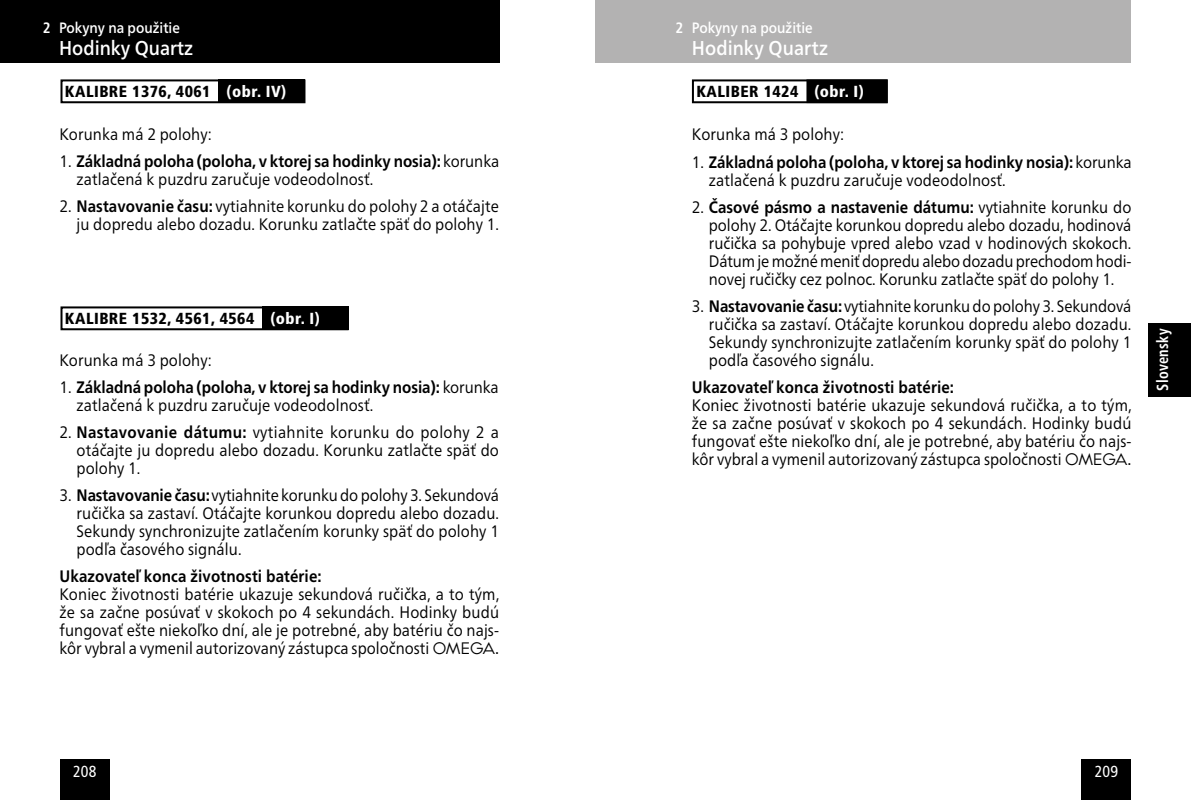
<style>
.page{position:relative;width:1191px;height:800px;background:#fff}
.page>*{position:absolute;margin:0;border:0;box-sizing:border-box;transform-origin:0 0}
.t1{font:500 20px "Frutiger Neue LTCYR";color:#fff;scale:.9 1}
.t2{font:16.6px/18px "Frutiger Neue LTCYR";letter-spacing:.005em;color:#000;text-align:justify;scale:.9 1}
.t3{font:700 16.6px "Frutiger Neue LTCYR";letter-spacing:.01em;color:#000;scale:.9 1}
.t4{font:900 condensed 16px "Frutiger LT Std";letter-spacing:.03em;color:#000}
.t5{font:700 condensed 16px "Frutiger LT Std";letter-spacing:.015em;color:#fff;scale:.9 1}
.t6{font:condensed 16px "Frutiger LT Std";letter-spacing:.015em;color:#fff}
.t7{font:500 15px "Frutiger Neue LTCYR";color:#fff;scale:.9 1}
.s1{font-family:"Frutiger LT Std";font-weight:700;font-stretch:condensed}
.s2{color:#fff}
.s3{font-weight:700}
.s4{font-family:"OMEGACT"}
.s5{font-family:"Frutiger LT Std";font-stretch:condensed}
</style>
<div class="page">
<div style="left:1081px;top:759px;width:50px;height:40px;background:#000"></div>
<div style="left:60px;top:759px;width:50px;height:40px;background:#000"></div>
<div style="left:1148px;top:322px;width:43px;height:74px;background:#000"></div>
<div style="left:0;top:0;width:499px;height:62px;background:#000"></div>
<div style="left:219px;top:79px;width:86px;height:24px;background:#000"></div>
<div style="left:262px;top:306px;width:86px;height:24px;background:#000"></div>
<div style="left:60px;top:79px;width:245px;height:24px;border:2px solid #000"></div>
<div style="left:60px;top:306px;width:288px;height:24px;border:2px solid #000"></div>
<div style="left:595px;top:0;width:536px;height:62px;background:#b3b2b2"></div>
<div style="left:807px;top:80px;width:79px;height:22px;background:#000"></div>
<div style="left:806px;top:79px;width:81px;height:24px;border:2px solid #000"></div>
<div style="left:692px;top:79px;width:195px;height:24px;border:2px solid #000"></div>
<p class="t7" style="left:43px;top:19px;width:154px"><span class="s1">2</span> Pokyny na použitie</p>
<p class="t1" style="left:59px;top:37px;width:150px">Hodinky Quartz</p>
<p class="t4" style="left:65px;top:82px;width:223px">KALIBRE 1376, 4061 <span class="s2">(obr. IV)</span></p>
<p class="t2" style="left:60px;top:124px;width:171px">Korunka má 2 polohy:</p>
<p class="t2" style="left:77px;top:152px;width:471px;text-indent:-17px">1. <span class="s3">Základná poloha (poloha, v ktorej sa hodinky nosia):</span> korunka zatlačená k puzdru zaručuje vodeodolnosť.</p>
<p class="t2" style="left:60px;top:197px;width:490px;text-align:right">2. <span class="s3">Nastavovanie času:</span> vytiahnite korunku do polohy 2 a otáčajte ju dopredu alebo dozadu. Korunku zatlačte späť do polohy 1.</p>
<p class="t4" style="left:65px;top:309px;width:256px">KALIBRE 1532, 4561, 4564 <span class="s2">(obr. I)</span></p>
<p class="t2" style="left:60px;top:351px;width:171px">Korunka má 3 polohy:</p>
<p class="t2" style="left:77px;top:378px;width:471px;text-indent:-17px">1. <span class="s3">Základná poloha (poloha, v ktorej sa hodinky nosia):</span> korunka zatlačená k puzdru zaručuje vodeodolnosť.</p>
<p class="t2" style="left:77px;top:423px;width:471px;text-indent:-17px">2. <span class="s3">Nastavovanie dátumu:</span> vytiahnite korunku do polohy 2 a otáčajte ju dopredu alebo dozadu. Korunku zatlačte späť do polohy 1.</p>
<p class="t2" style="left:77px;top:486px;width:471px;text-indent:-17px">3. <span class="s3">Nastavovanie času:</span> vytiahnite korunku do polohy 3. Sekundová ručička sa zastaví. Otáčajte korunkou dopredu alebo dozadu.<br>Sekundy synchronizujte zatlačením korunky späť do polohy 1 podľa časového signálu.</p>
<p class="t3" style="left:60px;top:566px;width:293px">Ukazovateľ konca životnosti batérie:</p>
<p class="t2" style="left:60px;top:585px;width:490px">Koniec životnosti batérie ukazuje sekundová ručička, a to tým, že sa začne posúvať v skokoch po 4 sekundách. Hodinky budú fungovať ešte niekoľko dní, ale je potrebné, aby batériu čo najs&shy;kôr vybral a vymenil autorizovaný zástupca spoločnosti <span class="s4">OMEGA</span><span class="s5">.</span></p>
<p class="t7" style="left:675px;top:19px;width:154px"><span class="s1">2</span> Pokyny na použitie</p>
<p class="t1" style="left:692px;top:37px;width:153px">Hodinky Quartz</p>
<p class="t4" style="left:696px;top:82px;width:169px">KALIBER 1424 <span class="s2">(obr. I)</span></p>
<p class="t2" style="left:692px;top:125px;width:171px">Korunka má 3 polohy:</p>
<p class="t2" style="left:709px;top:152px;width:471px;text-indent:-17px">1. <span class="s3">Základná poloha (poloha, v ktorej sa hodinky nosia):</span> korunka zatlačená k puzdru zaručuje vodeodolnosť.</p>
<p class="t2" style="left:709px;top:198px;width:471px;text-indent:-17px">2. <span class="s3">Časové pásmo a nastavenie dátumu:</span> vytiahnite korunku do polohy 2. Otáčajte korunkou dopredu alebo dozadu, hodinová ručička sa pohybuje vpred alebo vzad v hodinových skokoch.<br>Dátum je možné meniť dopredu alebo dozadu prechodom hodi&shy;novej ručičky cez polnoc. Korunku zatlačte späť do polohy 1.</p>
<p class="t2" style="left:709px;top:297px;width:471px;text-indent:-17px">3. <span class="s3">Nastavovanie času:</span> vytiahnite korunku do polohy 3. Sekundová ručička sa zastaví. Otáčajte korunkou dopredu alebo dozadu.<br>Sekundy synchronizujte zatlačením korunky späť do polohy 1 podľa časového signálu.</p>
<p class="t3" style="left:692px;top:377px;width:293px">Ukazovateľ konca životnosti batérie:</p>
<p class="t2" style="left:692px;top:396px;width:490px">Koniec životnosti batérie ukazuje sekundová ručička, a to tým, že sa začne posúvať v skokoch po 4 sekundách. Hodinky budú fungovať ešte niekoľko dní, ale je potrebné, aby batériu čo najs&shy;kôr vybral a vymenil autorizovaný zástupca spoločnosti <span class="s4">OMEGA</span><span class="s5">.</span></p>
<p class="t5" style="left:1153px;top:390px;width:70px;rotate:-90deg">Slovensky</p>
<p class="t6" style="left:73px;top:762px;width:25px">208</p>
<p class="t6" style="left:1094px;top:762px;width:25px">209</p>
</div>
